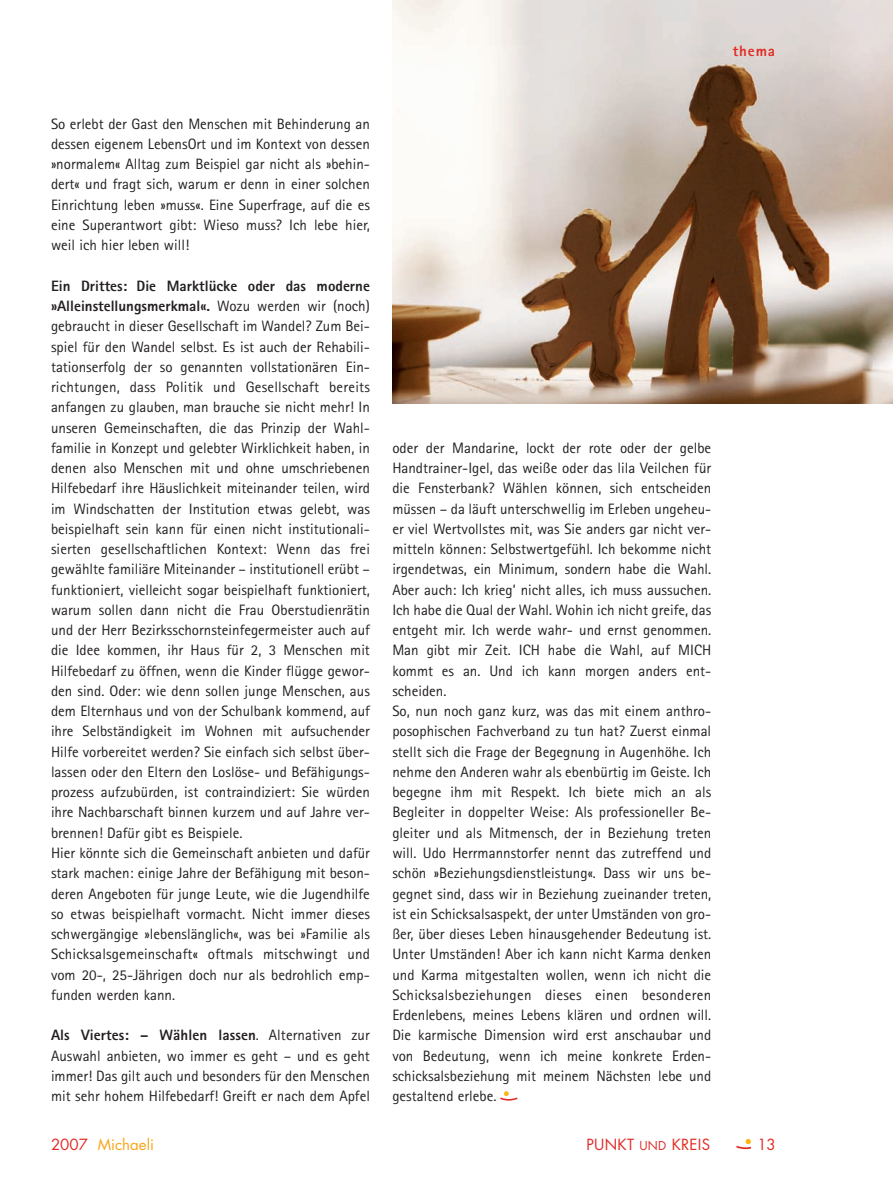
<style>
.page{position:relative;width:893px;height:1191px;background:#fff}
.page>*{position:absolute;margin:0;border:0;box-sizing:border-box;transform-origin:0 0}
.t1{font:15px/20.2px "AT Rotis Sans Serif";color:#231f20;text-align:justify}
.t2{font:15px "Futura";letter-spacing:.02em;color:#e12c26}
.t3{font:15px "Futura";color:#f9a51b}
.t4{font:800 15px "AT Rotis Sans Serif";letter-spacing:.055em;color:#e12c26}
.s1{font-weight:800}
.s2{color:#e12c26}
.s3{font-size:12px}
</style>
<div class="page">
<img style="left:392px;top:0;width:501px;height:404px">
<svg style="left:736px;top:1138px;width:15px;height:11px"></svg>
<svg style="left:500px;top:1091px;width:18px;height:10px"></svg>
<p class="t4" style="left:733px;top:45px;width:44px">thema</p>
<p class="t1" style="left:51px;top:115px;width:320px">So erlebt der Gast den Menschen mit Behinderung an dessen eigenem LebensOrt und im Kontext von dessen »normalem« Alltag zum Beispiel gar nicht als »behin&shy;dert« und fragt sich, warum er denn in einer solchen Einrichtung leben »muss«. Eine Superfrage, auf die es eine Superantwort gibt: Wieso muss? Ich lebe hier, weil ich hier leben will!</p>
<p class="t1" style="left:51px;top:277px;width:320px;text-align:left"><span class="s1">Ein Drittes: Die Marktlücke oder das moderne »Alleinstellungsmerkmal«.</span> Wozu werden wir (noch) gebraucht in dieser Gesellschaft im Wandel? Zum Bei&shy;spiel für den Wandel selbst. Es ist auch der Rehabili&shy;tationserfolg der so genannten vollstationären Ein&shy;richtungen, dass Politik und Gesellschaft bereits anfangen zu glauben, man brauche sie nicht mehr! In unseren Gemeinschaften, die das Prinzip der Wahl&shy;familie in Konzept und gelebter Wirklichkeit haben, in denen also Menschen mit und ohne umschriebenen Hilfebedarf ihre Häuslichkeit miteinander teilen, wird im Windschatten der Institution etwas gelebt, was beispielhaft sein kann für einen nicht institutionali&shy;sierten gesellschaftlichen Kontext: Wenn das frei gewählte familiäre Miteinander – institutionell erübt – funktioniert, vielleicht sogar beispielhaft funktioniert, warum sollen dann nicht die Frau Oberstudienrätin und der Herr Bezirksschornsteinfegermeister auch auf die Idee kommen, ihr Haus für 2, 3 Menschen mit Hilfebedarf zu öffnen, wenn die Kinder flügge gewor&shy;den sind. Oder: wie denn sollen junge Menschen, aus dem Elternhaus und von der Schulbank kommend, auf ihre Selbständigkeit im Wohnen mit aufsuchender Hilfe vorbereitet werden? Sie einfach sich selbst über&shy;lassen oder den Eltern den Loslöse- und Befähigungs&shy;prozess aufzubürden, ist contraindiziert: Sie würden ihre Nachbarschaft binnen kurzem und auf Jahre ver&shy;brennen! Dafür gibt es Beispiele.<br>Hier könnte sich die Gemeinschaft anbieten und dafür stark machen: einige Jahre der Befähigung mit beson&shy;deren Angeboten für junge Leute, wie die Jugendhilfe so etwas beispielhaft vormacht. Nicht immer dieses schwergängige »lebenslänglich«, was bei »Familie als Schicksalsgemeinschaft« oftmals mitschwingt und vom 20-, 25-Jährigen doch nur als bedrohlich emp&shy;funden werden kann.</p>
<p class="t1" style="left:51px;top:1026px;width:320px"><span class="s1">Als Viertes: – Wählen lassen</span>. Alternativen zur Auswahl anbieten, wo immer es geht – und es geht immer! Das gilt auch und besonders für den Menschen mit sehr hohem Hilfebedarf! Greift er nach dem Apfel</p>
<p class="t1" style="left:392px;top:439px;width:320px;text-align:left">oder der Mandarine, lockt der rote oder der gelbe Handtrainer-Igel, das weiße oder das lila Veilchen für die Fensterbank? Wählen können, sich entscheiden müssen – da läuft unterschwellig im Erleben ungeheu&shy;er viel Wertvollstes mit, was Sie anders gar nicht ver&shy;mitteln können: Selbstwertgefühl. Ich bekomme nicht irgendetwas, ein Minimum, sondern habe die Wahl.<br>Aber auch: Ich krieg’ nicht alles, ich muss aussuchen.<br>Ich habe die Qual der Wahl. Wohin ich nicht greife, das entgeht mir. Ich werde wahr- und ernst genommen.<br>Man gibt mir Zeit. ICH habe die Wahl, auf MICH kommt es an. Und ich kann morgen anders ent&shy;scheiden.<br>So, nun noch ganz kurz, was das mit einem anthro&shy;posophischen Fachverband zu tun hat? Zuerst einmal stellt sich die Frage der Begegnung in Augenhöhe. Ich nehme den Anderen wahr als ebenbürtig im Geiste. Ich begegne ihm mit Respekt. Ich biete mich an als Begleiter in doppelter Weise: Als professioneller Be&shy;gleiter und als Mitmensch, der in Beziehung treten will. Udo Herrmannstorfer nennt das zutreffend und schön »Beziehungsdienstleistung«. Dass wir uns be&shy;gegnet sind, dass wir in Beziehung zueinander treten, ist ein Schicksalsaspekt, der unter Umständen von gro&shy;ßer, über dieses Leben hinausgehender Bedeutung ist.<br>Unter Umständen! Aber ich kann nicht Karma denken und Karma mitgestalten wollen, wenn ich nicht die Schicksalsbeziehungen dieses einen besonderen Erdenlebens, meines Lebens klären und ordnen will.<br>Die karmische Dimension wird erst anschaubar und von Bedeutung, wenn ich meine konkrete Erden&shy;schicksalsbeziehung mit meinem Nächsten lebe und gestaltend erlebe.</p>
<p class="t3" style="left:51px;top:1137px;width:104px"><span class="s2">2007</span> Michaeli</p>
<p class="t2" style="left:586px;top:1137px;width:125px">PUNKT <span class="s3">UND</span> KREIS</p>
<p class="t2" style="left:757px;top:1137px;width:20px">13</p>
</div>
